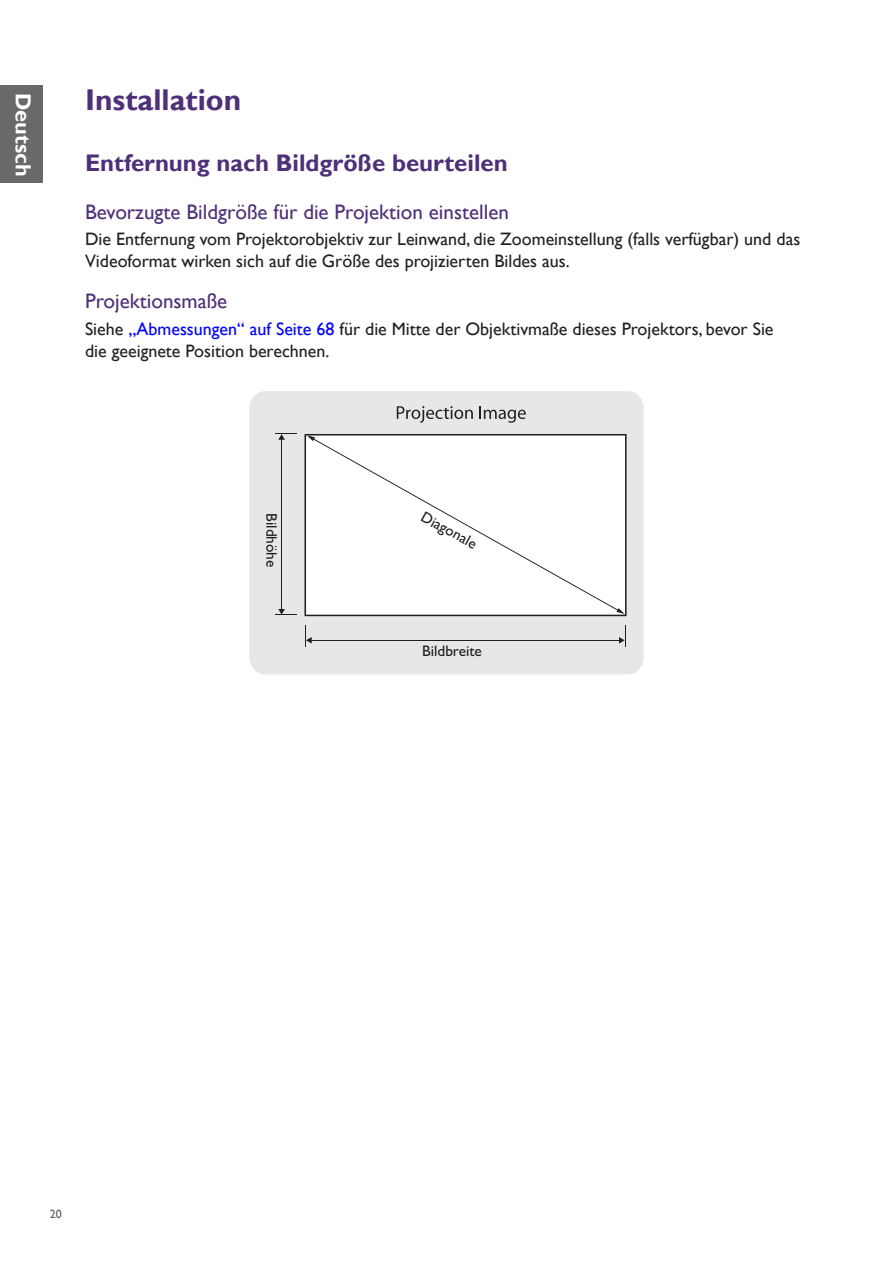
<style>
.page{position:relative;width:893px;height:1263px;background:#fff}
.page>*{position:absolute;margin:0;border:0;box-sizing:border-box;transform-origin:0 0}
.Heading_1{font:700 30px "Gill Sans";color:#4e3078}
.Heading_2{font:700 24px "Gill Sans";color:#4e3078}
.t1{font:700 21.75px "Gill Sans";color:#fff}
.Heading_3{font:21px "Gill Sans";color:#4e3078}
.t2{font:18px/21.6px "Gill Sans";color:#231f20}
.t3{font:15.3px "Gill Sans";color:#231f20}
.t4{font:12px "Gill Sans";color:#57585a}
.s1{color:#00f}
</style>
<div class="page">
<div style="left:0;top:85px;width:43px;height:97px;background:#69696c"></div>
<div style="left:249px;top:391px;width:395px;height:283px;background:#e6e7e9;border-radius:16px"></div>
<svg style="left:304px;top:434px;width:323px;height:182px;background:#c4c3c3"></svg>
<div style="left:312px;top:438px;width:307px;height:173px;background:#fff"></div>
<svg style="left:616px;top:608px;width:9px;height:6px"></svg>
<svg style="left:307px;top:435px;width:8px;height:6px"></svg>
<hr style="left:281px;top:439px;width:1px;height:171px;background:#231f20">
<svg style="left:275px;top:433px;width:22px;height:7px"></svg>
<svg style="left:275px;top:609px;width:22px;height:6px"></svg>
<hr style="left:311px;top:640px;width:309px;height:1px;background:#231f20">
<svg style="left:305px;top:625px;width:7px;height:22px"></svg>
<svg style="left:619px;top:625px;width:7px;height:22px"></svg>
<svg style="left:397px;top:406px;width:76px;height:17px"></svg>
<svg style="left:479px;top:406px;width:47px;height:17px"></svg>
<p class="t1" style="left:36px;top:93px;width:85px;rotate:90deg">Deutsch</p>
<p class="Heading_1" style="left:85px;top:82px;width:158px">Installation</p>
<p class="Heading_2" style="left:85px;top:148px;width:424px">Entfernung nach Bildgröße beurteilen</p>
<p class="Heading_3" style="left:85px;top:199px;width:425px">Bevorzugte Bildgröße für die Projektion einstellen</p>
<p class="t2" style="left:85px;top:229px;width:717px">Die Entfernung vom Projektorobjektiv zur Leinwand, die Zoomeinstellung (falls verfügbar) und das<br>Videoformat wirken sich auf die Größe des projizierten Bildes aus.</p>
<p class="Heading_3" style="left:85px;top:289px;width:144px">Projektionsmaße</p>
<p class="t2" style="left:85px;top:319px;width:690px">Siehe <span class="s1">„Abmessungen“ auf Seite 68</span> für die Mitte der Objektivmaße dieses Projektors, bevor Sie die geeignete Position berechnen.</p>
<p class="t3" style="left:280px;top:513px;width:56px;rotate:90deg">Bildhöhe</p>
<p class="t3" style="left:426px;top:508px;width:63px;rotate:28deg">Diagonale</p>
<p class="t3" style="left:422px;top:641px;width:61px">Bildbreite</p>
<p class="t4" style="left:50px;top:1207px;width:13px">20</p>
</div>
